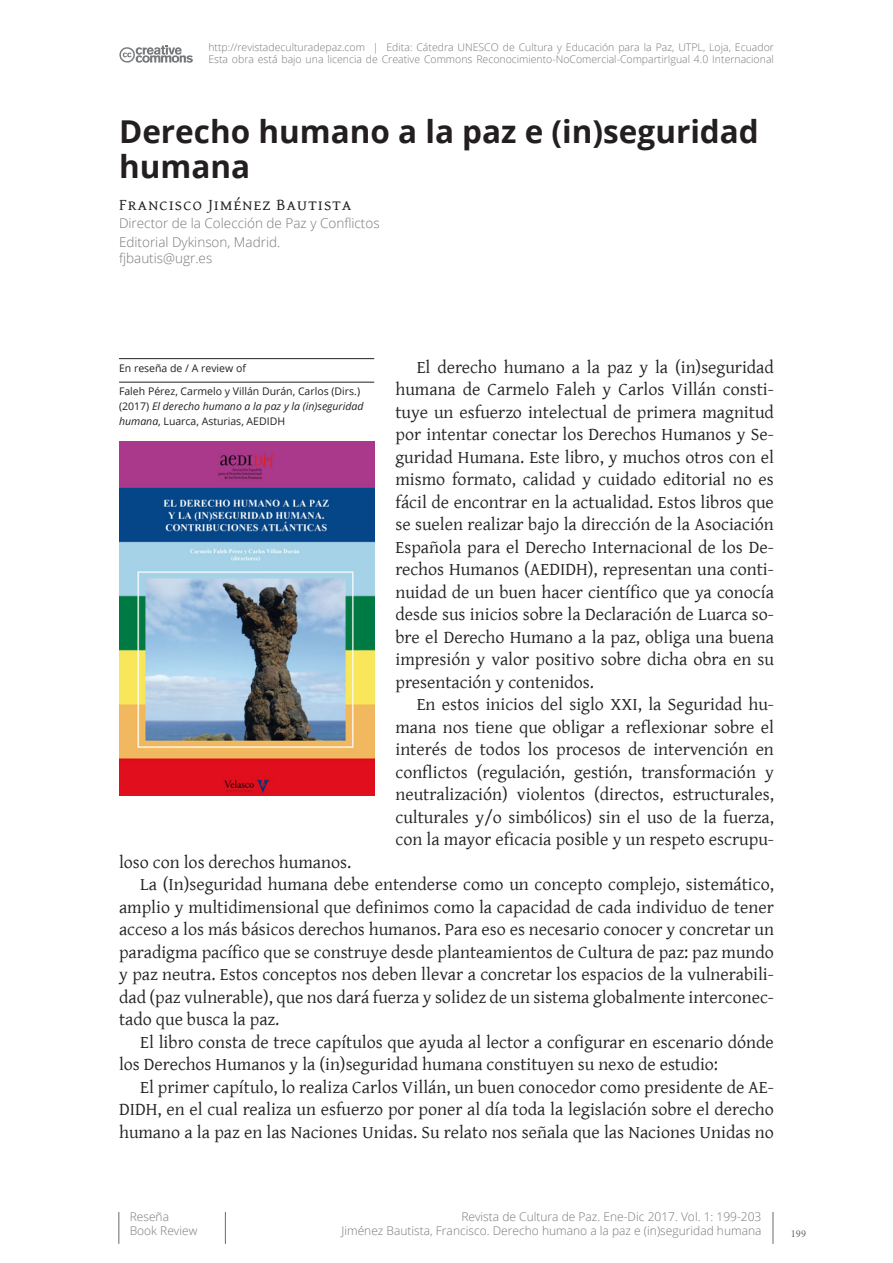
<style>
.page{position:relative;width:893px;height:1263px;background:#fff}
.page>*{position:absolute;margin:0;border:0;box-sizing:border-box;transform-origin:0 0}
.title_esp{font:700 31.5px/34.5px "Open Sans";color:#231f20}
.t1{font:18px/22.5px "Gentium Plus";color:#231f20;text-align:justify}
.autor_1{font:16.5px "Gentium Plus";letter-spacing:.07em;color:#231f20}
.afiliaciones{font:300 13.5px "Open Sans";color:#76787b}
.email{font:300 13.5px "Open Sans";color:#76787b}
.membrete_ppal{font:300 12px "Open Sans";color:#76787b}
.membrete_ppal-2{font:300 10.5px "Open Sans";color:#76787b}
.libro_datos{font:10.5px/15px "Open Sans";color:#231f20}
.folios{font:10.5px "Minion Pro";color:#69696c}
.s1{font-style:italic}
</style>
<div class="page">
<svg style="left:119px;top:45px;width:74px;height:18px"></svg>
<hr style="left:773px;top:1212px;width:1px;height:32px;background:#69696c">
<hr style="left:225px;top:1212px;width:1px;height:32px;background:#69696c">
<hr style="left:119px;top:1212px;width:1px;height:32px;background:#69696c">
<hr style="left:119px;top:358px;width:255px;height:1px;background:#231f20">
<hr style="left:119px;top:382px;width:255px;height:1px;background:#231f20">
<img style="left:119px;top:442px;width:255px;height:353px">
<p class="membrete_ppal-2" style="left:208px;top:40px;width:567px">http://revistadeculturadepaz.com | Edita: Cátedra UNESCO de Cultura y Educación para la Paz, UTPL, Loja, Ecuador</p>
<p class="membrete_ppal-2" style="left:208px;top:52px;width:567px">Esta obra está bajo una licencia de Creative Commons Reconocimiento-NoComercial-CompartirIgual 4.0 Internacional</p>
<p class="title_esp" style="left:119px;top:114px;width:641px">Derecho humano a la paz e (in)seguridad humana</p>
<p class="autor_1" style="left:119px;top:189px;width:232px">Francisco Jiménez Bautista</p>
<p class="afiliaciones" style="left:119px;top:214px;width:262px">Director de la Colección de Paz y Conflictos</p>
<p class="afiliaciones" style="left:119px;top:232px;width:163px">Editorial Dykinson, Madrid.</p>
<p class="email" style="left:119px;top:249px;width:95px">fjbautis@ugr.es</p>
<p class="libro_datos" style="left:119px;top:360px;width:128px">En reseña de / A review of</p>
<p class="libro_datos" style="left:119px;top:384px;width:246px">Faleh Pérez, Carmelo y Villán Durán, Carlos (Dirs.) (2017) <span class="s1">El derecho humano a la paz y la (in)seguridad humana</span>, Luarca, Asturias, AEDIDH</p>
<p class="t1" style="left:395px;top:354px;width:380px;text-indent:21px">El derecho humano a la paz y la (in)seguridad humana de Carmelo Faleh y Carlos Villán consti&shy;tuye un esfuerzo intelectual de primera magnitud por intentar conectar los Derechos Humanos y Se&shy;guridad Humana. Este libro, y muchos otros con el mismo formato, calidad y cuidado editorial no es fácil de encontrar en la actualidad. Estos libros que se suelen realizar bajo la dirección de la Asociación Española para el Derecho Internacional de los De&shy;rechos Humanos (AEDIDH), representan una conti&shy;nuidad de un buen hacer científico que ya conocía desde sus inicios sobre la Declaración de Luarca so&shy;bre el Derecho Humano a la paz, obliga una buena impresión y valor positivo sobre dicha obra en su presentación y contenidos.</p>
<p class="t1" style="left:395px;top:692px;width:380px;text-indent:21px">En estos inicios del siglo XXI, la Seguridad hu&shy;mana nos tiene que obligar a reflexionar sobre el interés de todos los procesos de intervención en conflictos (regulación, gestión, transformación y neutralización) violentos (directos, estructurales, culturales y/o simbólicos) sin el uso de la fuerza, con la mayor eficacia posible y un respeto escrupu-</p>
<p class="t1" style="left:119px;top:849px;width:234px">loso con los derechos humanos.</p>
<p class="t1" style="left:119px;top:872px;width:656px;text-indent:21px">La (In)seguridad humana debe entenderse como un concepto complejo, sistemático, amplio y multidimensional que definimos como la capacidad de cada individuo de tener acceso a los más básicos derechos humanos. Para eso es necesario conocer y concretar un paradigma pacífico que se construye desde planteamientos de Cultura de paz: paz mundo y paz neutra. Estos conceptos nos deben llevar a concretar los espacios de la vulnerabili&shy;dad (paz vulnerable), que nos dará fuerza y solidez de un sistema globalmente interconec&shy;tado que busca la paz.</p>
<p class="t1" style="left:119px;top:1029px;width:656px;text-indent:21px">El libro consta de trece capítulos que ayuda al lector a configurar en escenario dónde los Derechos Humanos y la (in)seguridad humana constituyen su nexo de estudio:</p>
<p class="t1" style="left:119px;top:1074px;width:656px;text-indent:21px">El primer capítulo, lo realiza Carlos Villán, un buen conocedor como presidente de AE-DIDH, en el cual realiza un esfuerzo por poner al día toda la legislación sobre el derecho humano a la paz en las Naciones Unidas. Su relato nos señala que las Naciones Unidas no</p>
<p class="membrete_ppal" style="left:130px;top:1208px;width:41px">Reseña</p>
<p class="membrete_ppal" style="left:130px;top:1222px;width:69px">Book Review</p>
<p class="membrete_ppal" style="left:461px;top:1208px;width:302px">Revista de Cultura de Paz. Ene-Dic 2017. Vol. 1: 199-203</p>
<p class="membrete_ppal" style="left:341px;top:1222px;width:422px">Jiménez Bautista, Francisco. Derecho humano a la paz e (in)seguridad humana</p>
<p class="folios" style="left:791px;top:1226px;width:17px">199</p>
</div>
